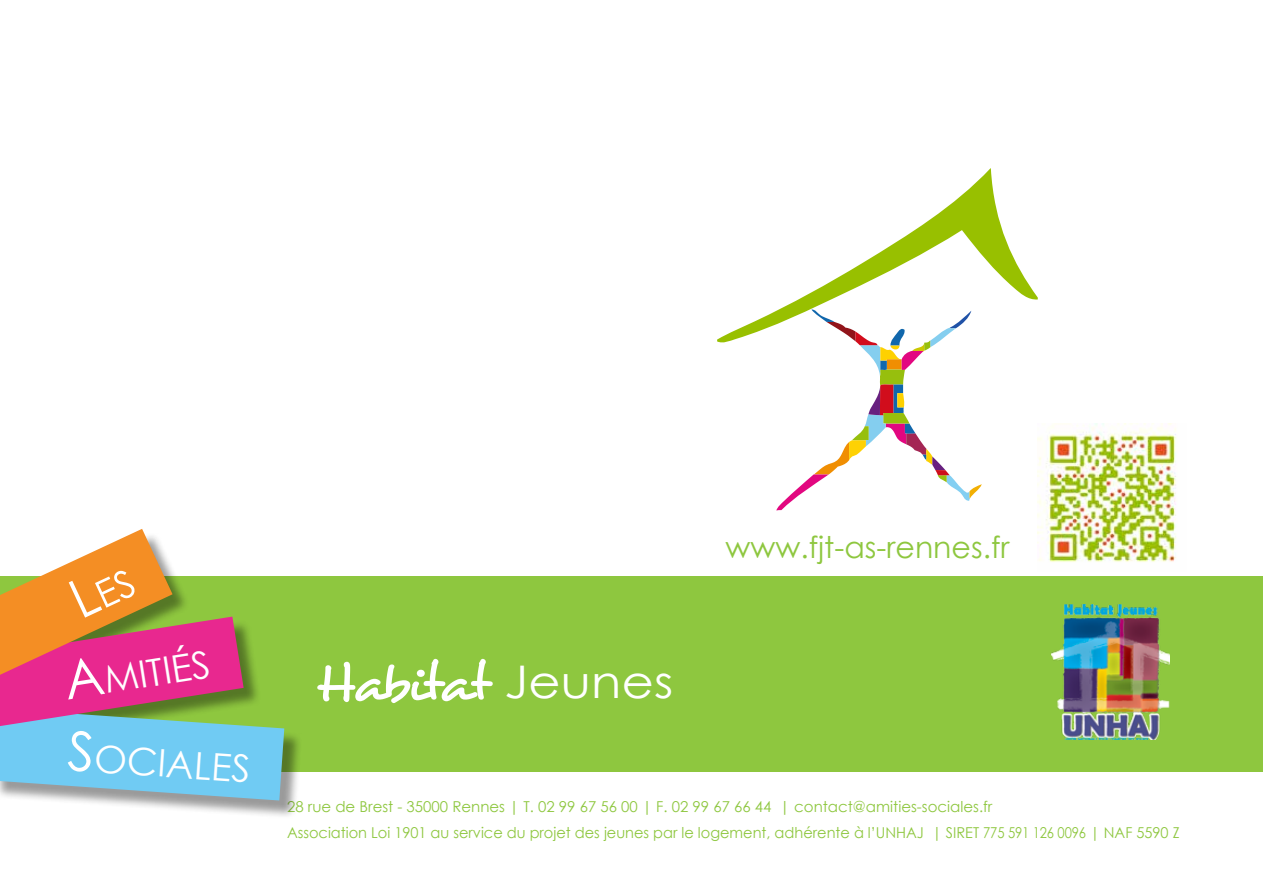
<style>
.page{position:relative;width:1263px;height:893px;background:#fff}
.page>*{position:absolute;margin:0;border:0;box-sizing:border-box;transform-origin:0 0}
.t1{font:54px "Desyrel";letter-spacing:-.09em;color:#fff;scale:1.1 1}
.t2{font:37.8px "Century Gothic";color:#fff}
.t3{font:30px "Century Gothic";color:#8ec73f}
.t4{font:15px/25.8px "Century Gothic";color:#8ec73f}
.s1{font-size:54px}
.s2{font-family:"Century Gothic";font-size:45px}
</style>
<div class="page">
<svg style="left:776px;top:344px;width:206px;height:166px"></svg>
<svg style="left:717px;top:168px;width:321px;height:176px"></svg>
<div style="left:0;top:576px;width:1263px;height:196px;background:#8ec73f"></div>
<div style="left:0;top:532px;width:303px;height:287px;background:#000;opacity:.4"></div>
<img style="left:1037px;top:423px;width:140px;height:139px">
<img style="left:1051px;top:605px;width:118px;height:135px">
<svg style="left:0;top:529px;width:284px;height:271px"></svg>
<h2 class="t2" style="left:61px;top:660px;width:149px;rotate:-9deg"><span class="s1">A</span>mitiés</h2>
<h2 class="t2" style="left:69px;top:730px;width:185px;rotate:4deg"><span class="s1">S</span>ociales</h2>
<h1 class="t1" style="left:313px;top:649px;width:329px">Habitat <span class="s2">Jeunes</span></h1>
<h3 class="t3" style="left:726px;top:526px;width:285px">www.fjt-as-rennes.fr</h3>
<p class="t4" style="left:287px;top:793px;width:894px">28 rue de Brest - 35000 Rennes | T. 02 99 67 56 00 | F. 02 99 67 66 44 | contact@amities-sociales.fr<br>Association Loi 1901 au service du projet des jeunes par le logement, adhérente à l’UNHAJ | SIRET 775 591 126 0096 | NAF 5590 Z</p>
</div>
